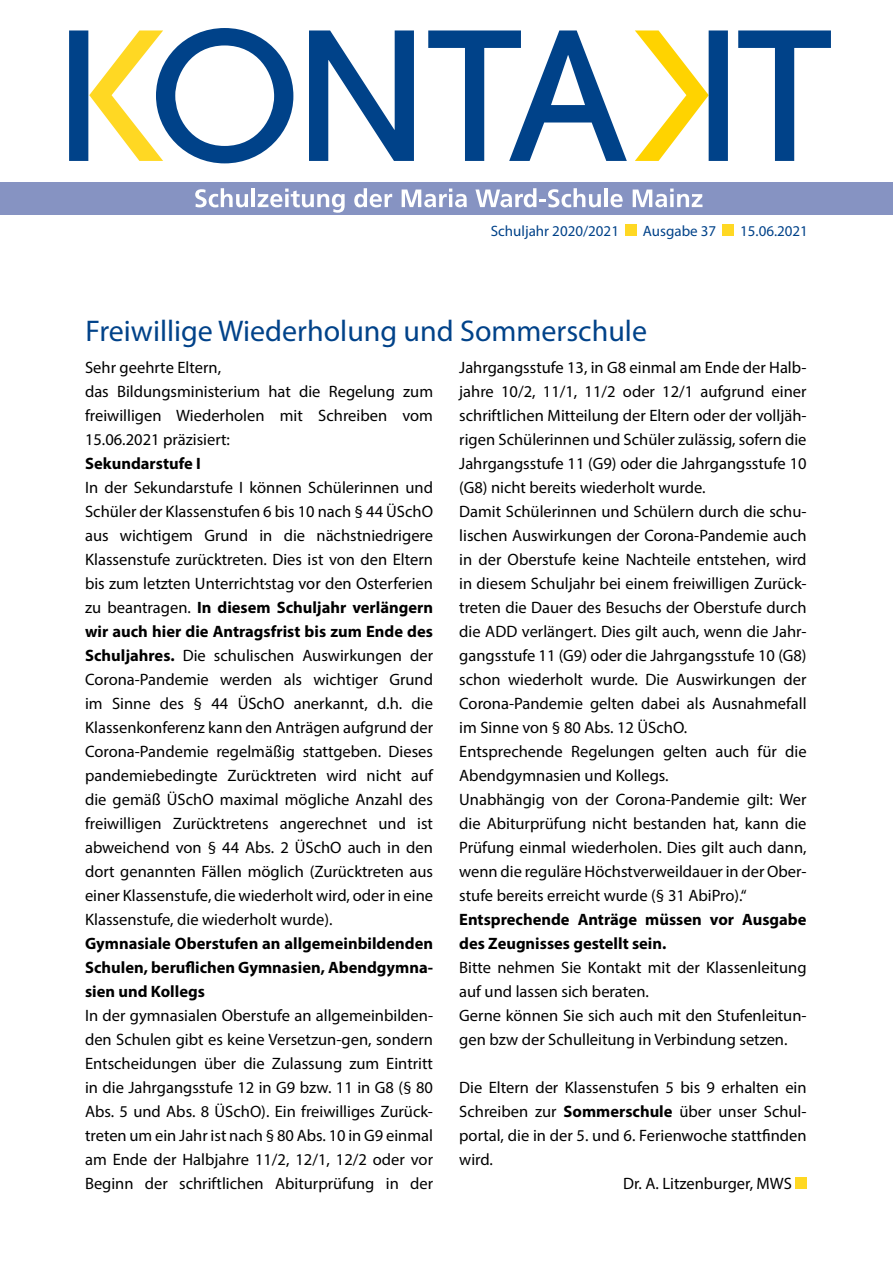
<style>
.page{position:relative;width:893px;height:1263px;background:#fff}
.page>*{position:absolute;margin:0;border:0;box-sizing:border-box;transform-origin:0 0}
.t1{font:30px "Myriad Pro";color:#004289}
.t2{font:16.5px/24px "Myriad Pro";color:#000}
.t3{font:700 16.5px/24px "Myriad Pro";color:#000;text-align:justify}
.t4{font:15px "Myriad Pro";color:#004289}
.s1{font-weight:700}
</style>
<div class="page">
<svg style="left:309px;top:30px;width:105px;height:131px"></svg>
<svg style="left:428px;top:30px;width:199px;height:131px"></svg>
<svg style="left:738px;top:30px;width:93px;height:131px"></svg>
<svg style="left:635px;top:30px;width:93px;height:131px"></svg>
<svg style="left:69px;top:28px;width:224px;height:135px"></svg>
<div style="left:0;top:182px;width:893px;height:33px;background:#8693c2"></div>
<svg style="left:195px;top:188px;width:53px;height:19px"></svg>
<hr style="left:252px;top:188px;width:3px;height:19px;background:#fff">
<svg style="left:258px;top:189px;width:87px;height:24px"></svg>
<svg style="left:354px;top:188px;width:38px;height:19px"></svg>
<svg style="left:402px;top:189px;width:65px;height:18px"></svg>
<svg style="left:475px;top:188px;width:126px;height:19px"></svg>
<hr style="left:604px;top:188px;width:4px;height:19px;background:#fff">
<svg style="left:610px;top:194px;width:13px;height:13px"></svg>
<svg style="left:633px;top:189px;width:69px;height:18px"></svg>
<div style="left:625px;top:225px;width:11px;height:11px;background:#ffd823"></div>
<div style="left:723px;top:225px;width:11px;height:11px;background:#ffd823"></div>
<div style="left:795px;top:1178px;width:12px;height:11px;background:#ffd823"></div>
<p class="t4" style="left:491px;top:222px;width:130px">Schuljahr 2020/2021</p>
<p class="t4" style="left:643px;top:222px;width:75px">Ausgabe 37</p>
<p class="t4" style="left:740px;top:222px;width:69px">15.06.2021</p>
<h1 class="t1" style="left:86px;top:313px;width:563px">Freiwillige Wiederholung und Sommerschule</h1>
<p class="t2" style="left:85px;top:355px;width:350px">Sehr geehrte Eltern,<br>das Bildungsministerium hat die Regelung zum freiwilligen Wiederholen mit Schreiben vom 15.06.2021 präzisiert:</p>
<p class="t3" style="left:85px;top:451px;width:117px">Sekundarstufe I</p>
<p class="t2" style="left:85px;top:475px;width:350px;text-align:justify">In der Sekundarstufe I können Schülerinnen und Schüler der Klassenstufen 6 bis 10 nach § 44 ÜSchO aus wichtigem Grund in die nächstniedrigere Klassenstufe zurücktreten. Dies ist von den Eltern bis zum letzten Unterrichtstag vor den Osterferien zu beantragen. <span class="s1">In diesem Schuljahr verlängern wir auch hier die Antragsfrist bis zum Ende des Schuljahres.</span> Die schulischen Auswirkungen der Corona-Pandemie werden als wichtiger Grund im Sinne des § 44 ÜSchO anerkannt, d.h. die Klassenkonferenz kann den Anträgen aufgrund der Corona-Pandemie regelmäßig stattgeben. Dieses pandemiebedingte Zurücktreten wird nicht auf die gemäß ÜSchO maximal mögliche Anzahl des freiwilligen Zurücktretens angerechnet und ist abweichend von § 44 Abs. 2 ÜSchO auch in den dort genannten Fällen möglich (Zurücktreten aus einer Klassenstufe, die wiederholt wird, oder in eine Klassenstufe, die wiederholt wurde).</p>
<p class="t3" style="left:85px;top:931px;width:350px">Gymnasiale Oberstufen an allgemeinbildenden Schulen, beruflichen Gymnasien, Abendgymna&shy;sien und Kollegs</p>
<p class="t2" style="left:85px;top:1003px;width:350px;text-align:justify">In der gymnasialen Oberstufe an allgemeinbilden&shy;den Schulen gibt es keine Versetzun-gen, sondern Entscheidungen über die Zulassung zum Eintritt in die Jahrgangsstufe 12 in G9 bzw. 11 in G8 (§ 80<br>Abs. 5 und Abs. 8 ÜSchO). Ein freiwilliges Zurück&shy;treten um ein Jahr ist nach § 80 Abs. 10 in G9 einmal am Ende der Halbjahre 11/2, 12/1, 12/2 oder vor Beginn der schriftlichen Abiturprüfung in der</p>
<p class="t2" style="left:459px;top:355px;width:349px">Jahrgangsstufe 13, in G8 einmal am Ende der Halb&shy;jahre 10/2, 11/1, 11/2 oder 12/1 aufgrund einer schriftlichen Mitteilung der Eltern oder der volljäh&shy;rigen Schülerinnen und Schüler zulässig, sofern die Jahrgangsstufe 11 (G9) oder die Jahrgangsstufe 10 (G8) nicht bereits wiederholt wurde.<br>Damit Schülerinnen und Schülern durch die schu&shy;lischen Auswirkungen der Corona-Pandemie auch in der Oberstufe keine Nachteile entstehen, wird in diesem Schuljahr bei einem freiwilligen Zurück&shy;treten die Dauer des Besuchs der Oberstufe durch die ADD verlängert. Dies gilt auch, wenn die Jahr&shy;gangsstufe 11 (G9) oder die Jahrgangsstufe 10 (G8) schon wiederholt wurde. Die Auswirkungen der Corona-Pandemie gelten dabei als Ausnahmefall im Sinne von § 80 Abs. 12 ÜSchO.<br>Entsprechende Regelungen gelten auch für die Abendgymnasien und Kollegs.<br>Unabhängig von der Corona-Pandemie gilt: Wer die Abiturprüfung nicht bestanden hat, kann die Prüfung einmal wiederholen. Dies gilt auch dann, wenn die reguläre Höchstverweildauer in der Ober&shy;stufe bereits erreicht wurde (§ 31 AbiPro).“</p>
<p class="t3" style="left:459px;top:907px;width:349px">Entsprechende Anträge müssen vor Ausgabe des Zeugnisses gestellt sein.</p>
<p class="t2" style="left:459px;top:955px;width:349px">Bitte nehmen Sie Kontakt mit der Klassenleitung auf und lassen sich beraten.<br>Gerne können Sie sich auch mit den Stufenleitun&shy;gen bzw der Schulleitung in Verbindung setzen.</p>
<p class="t2" style="left:459px;top:1075px;width:349px">Die Eltern der Klassenstufen 5 bis 9 erhalten ein</p>
<p class="t2" style="left:459px;top:1099px;width:349px">Schreiben zur <span class="s1">Sommerschule</span> über unser Schul-</p>
<p class="t2" style="left:459px;top:1123px;width:349px">portal, die in der 5. und 6. Ferienwoche stattfinden</p>
<p class="t2" style="left:459px;top:1147px;width:35px">wird.</p>
<p class="t2" style="left:623px;top:1171px;width:170px">Dr. A. Litzenburger, MWS</p>
</div>
